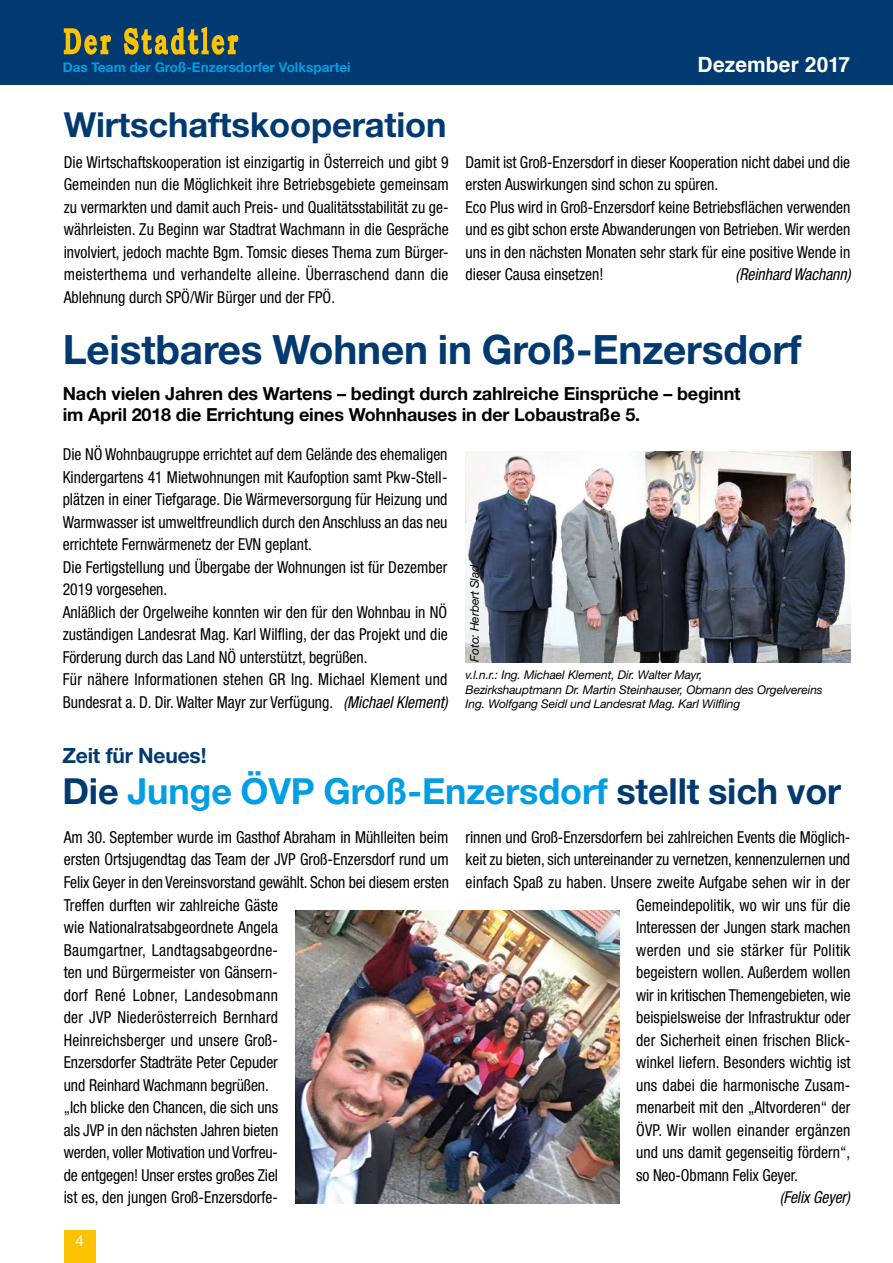
<style>
.page{position:relative;width:893px;height:1263px;background:#fff}
.page>*{position:absolute;margin:0;border:0;box-sizing:border-box;transform-origin:0 0}
.Head{font:700 40.5px "Helvetica Neue LT Std";letter-spacing:-.005em;color:#003a70}
.Head-2{font:700 36px "Helvetica Neue LT Std";letter-spacing:-.005em;color:#009ee3}
.Head-3{font:700 34.5px "Helvetica Neue LT Std";letter-spacing:-.005em;color:#003a70}
.Subhead{font:700 21px "Helvetica Neue LT Std";letter-spacing:-.01em;color:#003a70}
.t1{font:700 21px "Helvetica";letter-spacing:.01em;color:#fff}
.Subhead_kleiner{font:700 18px/21px "Helvetica Neue LT Std";letter-spacing:-.01em;color:#000}
.Copy_2017{font:condensed 16.5px/22.5px "Helvetica Neue LT Std";color:#000;text-align:justify;scale:.95 1}
.Copy_2017-2{font:italic condensed 16.5px "Helvetica Neue LT Std";color:#000;scale:.95 1}
.Copy_2017-3{font:condensed 16.5px "Helvetica Neue LT Std";letter-spacing:.025em;color:#000;scale:.95 1}
.t2{font:15px "Helvetica Neue";color:#fff}
.t3{font:700 13.5px "Helvetica Neue";color:#009ee3}
.BUs{font:italic 12px/14.2px "Helvetica Neue LT Std";letter-spacing:-.01em;color:#000}
.Fotocredits{font:italic 12px "Helvetica Neue LT Std";letter-spacing:-.01em;color:#000}
.s1{font-style:italic}
.s2{color:#003a70}
</style>
<div class="page">
<div style="left:0;top:0;width:893px;height:85px;background:#003a70"></div>
<div style="left:64px;top:1231px;width:31px;height:32px;background:#fdc300"></div>
<svg style="left:64px;top:28px;width:47px;height:27px"></svg>
<svg style="left:124px;top:27px;width:114px;height:28px"></svg>
<img style="left:466px;top:452px;width:384px;height:211px">
<img style="left:295px;top:910px;width:324px;height:293px">
<p class="t3" style="left:63px;top:57px;width:289px">Das Team der Groß-Enzersdorfer Volkspartei</p>
<p class="t1" style="left:698px;top:48px;width:154px">Dezember 2017</p>
<p class="Head-3" style="left:64px;top:103px;width:384px">Wirtschaftskooperation</p>
<p class="Copy_2017" style="left:64px;top:151px;width:407px">Die Wirtschaftskooperation ist einzigartig in Österreich und gibt 9<br>Gemeinden nun die Möglichkeit ihre Betriebsgebiete gemeinsam zu vermarkten und damit auch Preis- und Qualitätsstabilität zu ge&shy;währleisten. Zu Beginn war Stadtrat Wachmann in die Gespräche involviert, jedoch machte Bgm. Tomsic dieses Thema zum Bürger&shy;meisterthema und verhandelte alleine. Überraschend dann die Ablehnung durch SPÖ/Wir Bürger und der FPÖ.</p>
<p class="Copy_2017" style="left:466px;top:151px;width:406px">Damit ist Groß-Enzersdorf in dieser Kooperation nicht dabei und die ersten Auswirkungen sind schon zu spüren.</p>
<p class="Copy_2017" style="left:466px;top:196px;width:407px">Eco Plus wird in Groß-Enzersdorf keine Betriebsflächen verwenden und es gibt schon erste Abwanderungen von Betrieben. Wir werden uns in den nächsten Monaten sehr stark für eine positive Wende in dieser Causa einsetzen!</p>
<p class="Copy_2017-2" style="left:736px;top:265px;width:122px">(Reinhard Wachann)</p>
<p class="Head" style="left:63px;top:325px;width:740px">Leistbares Wohnen in Groß-Enzersdorf</p>
<p class="Subhead_kleiner" style="left:63px;top:382px;width:679px">Nach vielen Jahren des Wartens – bedingt durch zahlreiche Einsprüche – beginnt im April 2018 die Errichtung eines Wohnhauses in der Lobaustraße 5.</p>
<p class="Copy_2017" style="left:63px;top:443px;width:407px">Die NÖ Wohnbaugruppe errichtet auf dem Gelände des ehemaligen Kindergartens 41 Mietwohnungen mit Kaufoption samt Pkw-Stell&shy;plätzen in einer Tiefgarage. Die Wärmeversorgung für Heizung und Warmwasser ist umweltfreundlich durch den Anschluss an das neu errichtete Fernwärmenetz der EVN geplant.</p>
<p class="Copy_2017" style="left:63px;top:556px;width:406px">Die Fertigstellung und Übergabe der Wohnungen ist für Dezember<br>2019 vorgesehen.</p>
<p class="Copy_2017" style="left:63px;top:601px;width:407px">Anläßlich der Orgelweihe konnten wir den für den Wohnbau in NÖ zuständigen Landesrat Mag. Karl Wilfling, der das Projekt und die Förderung durch das Land NÖ unterstützt, begrüßen.</p>
<p class="Copy_2017" style="left:63px;top:668px;width:407px">Für nähere Informationen stehen GR Ing. Michael Klement und<br>Bundesrat a. D. Dir. Walter Mayr zur Verfügung. <span class="s1">(Michael Klement)</span></p>
<p class="Fotocredits" style="left:467px;top:662px;width:98px;rotate:-90deg">Foto: Herbert Slad</p>
<p class="BUs" style="left:466px;top:668px;width:359px">v.l.n.r.: Ing. Michael Klement, Dir. Walter Mayr,<br>Bezirkshauptmann Dr. Martin Steinhauser, Obmann des Orgelvereins<br>Ing. Wolfgang Seidl und Landesrat Mag. Karl Wilfling</p>
<p class="Subhead" style="left:62px;top:743px;width:146px">Zeit für Neues!</p>
<p class="Head-2" style="left:62px;top:769px;width:780px"><span class="s2">Die</span> Junge ÖVP Groß-Enzersdorf <span class="s2">stellt sich vor</span></p>
<p class="Copy_2017" style="left:64px;top:826px;width:407px;text-align:left">Am 30. September wurde im Gasthof Abraham in Mühlleiten beim ersten Ortsjugendtag das Team der JVP Groß-Enzersdorf rund um Felix Geyer in den Vereinsvorstand gewählt. Schon bei diesem ersten Treffen durften wir zahlreiche Gäste<br>wie Nationalratsabgeordnete Angela<br>Baumgartner, Landtagsabgeordne-<br>ten und Bürgermeister von Gänsern-<br>dorf René Lobner, Landesobmann<br>der JVP Niederösterreich Bernhard<br>Heinreichsberger und unsere Groß-<br>Enzersdorfer Stadträte Peter Cepuder<br>und Reinhard Wachmann begrüßen.</p>
<p class="Copy_2017" style="left:64px;top:1096px;width:227px">„Ich blicke den Chancen, die sich uns als JVP in den nächsten Jahren bieten werden, voller Motivation und Vorfreu&shy;de entgegen! Unser erstes großes Ziel ist es, den jungen Groß-Enzersdorfe-</p>
<p class="t2" style="left:75px;top:1230px;width:10px">4</p>
<p class="Copy_2017" style="left:466px;top:826px;width:407px">rinnen und Groß-Enzersdorfern bei zahlreichen Events die Möglich-</p>
<p class="Copy_2017" style="left:466px;top:848px;width:406px">keit zu bieten, sich untereinander zu vernetzen, kennenzulernen und</p>
<p class="Copy_2017" style="left:466px;top:871px;width:406px">einfach Spaß zu haben. Unsere zweite Aufgabe sehen wir in der</p>
<p class="Copy_2017" style="left:636px;top:893px;width:227px">Gemeindepolitik, wo wir uns für die</p>
<p class="Copy_2017" style="left:636px;top:916px;width:227px">Interessen der Jungen stark machen</p>
<p class="Copy_2017-3" style="left:636px;top:940px;width:227px">werden und sie stärker für Politik</p>
<p class="Copy_2017" style="left:636px;top:961px;width:227px">begeistern wollen. Außerdem wollen</p>
<p class="Copy_2017" style="left:636px;top:983px;width:227px">wir in kritischen Themengebieten, wie</p>
<p class="Copy_2017" style="left:636px;top:1006px;width:227px">beispielsweise der Infrastruktur oder</p>
<p class="Copy_2017" style="left:636px;top:1028px;width:227px">der Sicherheit einen frischen Blick-</p>
<p class="Copy_2017" style="left:636px;top:1051px;width:227px">winkel liefern. Besonders wichtig ist</p>
<p class="Copy_2017" style="left:636px;top:1073px;width:227px">uns dabei die harmonische Zusam-</p>
<p class="Copy_2017" style="left:636px;top:1096px;width:227px">menarbeit mit den „Altvorderen“ der</p>
<p class="Copy_2017" style="left:636px;top:1118px;width:227px">ÖVP. Wir wollen einander ergänzen</p>
<p class="Copy_2017" style="left:636px;top:1141px;width:227px">und uns damit gegenseitig fördern“,</p>
<p class="Copy_2017" style="left:636px;top:1163px;width:172px">so Neo-Obmann Felix Geyer.</p>
<p class="Copy_2017-2" style="left:780px;top:1188px;width:75px">(Felix Geyer)</p>
</div>
